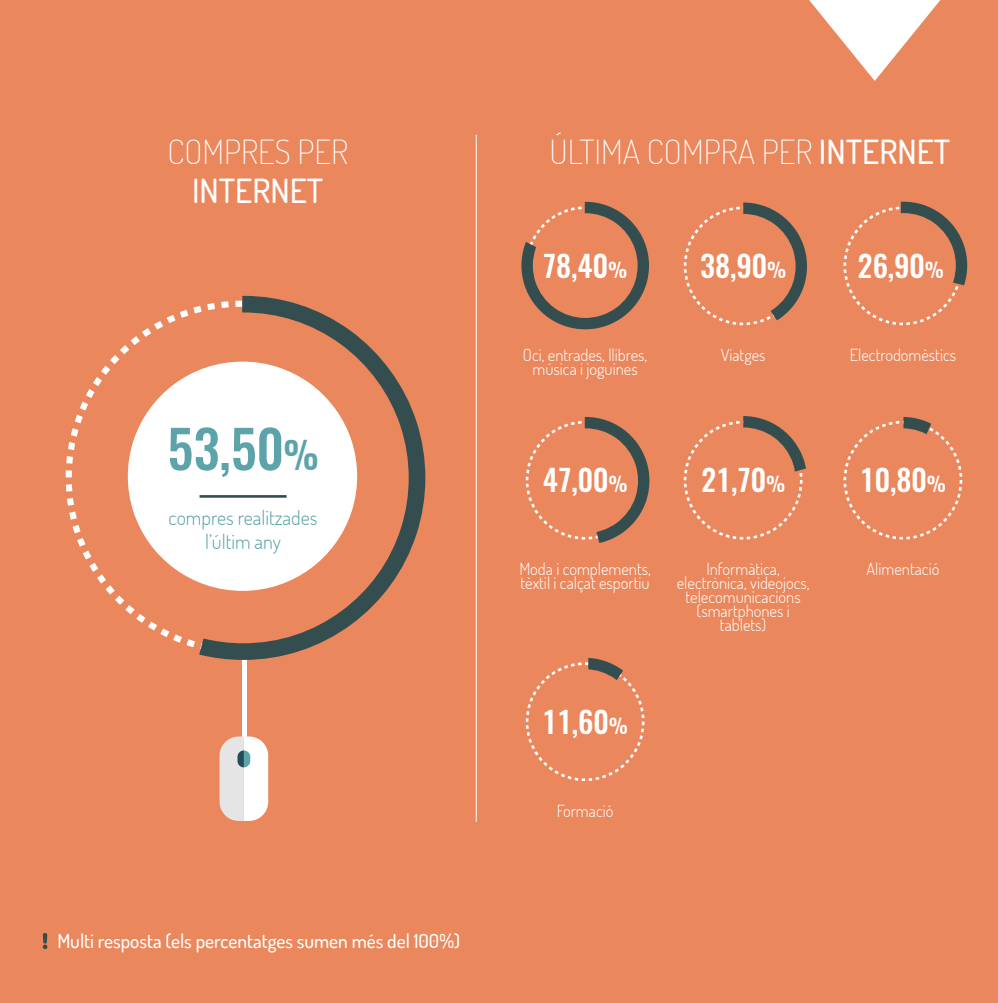
<style>
.page{position:relative;width:998px;height:1003px;background:#fff}
.page>*{position:absolute;margin:0;border:0;box-sizing:border-box;transform-origin:0 0}
.t1{font:500 52.06px "Oswald";color:#5ca4a9}
.t2{font:200 33.25px "Dosis";color:#fff}
.t3{font:500 33.25px "Dosis";color:#fff}
.t4{font:500 29.75px "Oswald";color:#fff}
.t5{font:300 20.12px/24.1px "Dosis";color:#5ca4a9;text-align:center}
.t6{font:500 19.25px "Dosis";color:#fff}
.t7{font:300 16.62px/14px "Dosis";color:#fff;text-align:center}
.s1{font-size:37.19px}
.s2{font-weight:500}
.s3{font-size:20.12px}
</style>
<div class="page">
<div style="left:0;top:0;width:998px;height:1002px;background:#ea875c"></div>
<svg style="left:65px;top:306px;width:134px;height:342px"></svg>
<svg style="left:809px;top:0;width:132px;height:81px"></svg>
<hr style="left:476px;top:135px;width:1px;height:687px;background:#fff">
<hr style="left:242px;top:650px;width:4px;height:90px;background:#fff">
<svg style="left:219px;top:736px;width:49px;height:85px;background:#e9e2df"></svg>
<svg style="left:43px;top:933px;width:4px;height:16px"></svg>
<svg style="left:521px;top:202px;width:128px;height:127px"></svg>
<svg style="left:683px;top:202px;width:124px;height:124px"></svg>
<svg style="left:843px;top:202px;width:124px;height:124px"></svg>
<svg style="left:525px;top:417px;width:124px;height:126px"></svg>
<svg style="left:683px;top:416px;width:123px;height:124px"></svg>
<svg style="left:843px;top:417px;width:120px;height:123px"></svg>
<svg style="left:525px;top:658px;width:120px;height:124px"></svg>
<svg style="left:199px;top:296px;width:226px;height:364px"></svg>
<h2 class="t2" style="left:167px;top:129px;width:182px">COMPRES PER</h2>
<h2 class="t3" style="left:192px;top:170px;width:133px">INTERNET</h2>
<h1 class="t1" style="left:167px;top:421px;width:153px">53,50<span class="s1">%</span></h1>
<p class="t5" style="left:169px;top:505px;width:150px">compres realitzades l’últim any</p>
<p class="t6" style="left:57px;top:928px;width:404px">Multi resposta (els percentatges sumen més del 100%)</p>
<h2 class="t2" style="left:549px;top:129px;width:402px">ÚLTIMA COMPRA PER <span class="s2">INTERNET</span></h2>
<h3 class="t4" style="left:543px;top:250px;width:86px">78,40<span class="s3">%</span></h3>
<p class="t7" style="left:523px;top:347px;width:126px">Oci, entrades, llibres, música i joguines</p>
<h3 class="t4" style="left:700px;top:250px;width:87px">38,90<span class="s3">%</span></h3>
<p class="t7" style="left:720px;top:347px;width:46px">Viatges</p>
<h3 class="t4" style="left:543px;top:465px;width:86px">47,00<span class="s3">%</span></h3>
<p class="t7" style="left:519px;top:562px;width:133px;text-align:left">Moda i complements, tèxtil i calçat esportiu</p>
<h3 class="t4" style="left:701px;top:465px;width:85px">21,70<span class="s3">%</span></h3>
<p class="t7" style="left:676px;top:562px;width:134px">Informàtica, electrònica, videojocs, telecomunicacions (smartphones i tablets)</p>
<h3 class="t4" style="left:542px;top:706px;width:87px">11,60<span class="s3">%</span></h3>
<p class="t7" style="left:557px;top:803px;width:58px">Formació</p>
<h3 class="t4" style="left:857px;top:250px;width:88px">26,90<span class="s3">%</span></h3>
<p class="t7" style="left:849px;top:347px;width:108px">Electrodomèstics</p>
<h3 class="t4" style="left:860px;top:465px;width:87px">10,80<span class="s3">%</span></h3>
<p class="t7" style="left:866px;top:562px;width:74px">Alimentació</p>
</div>
